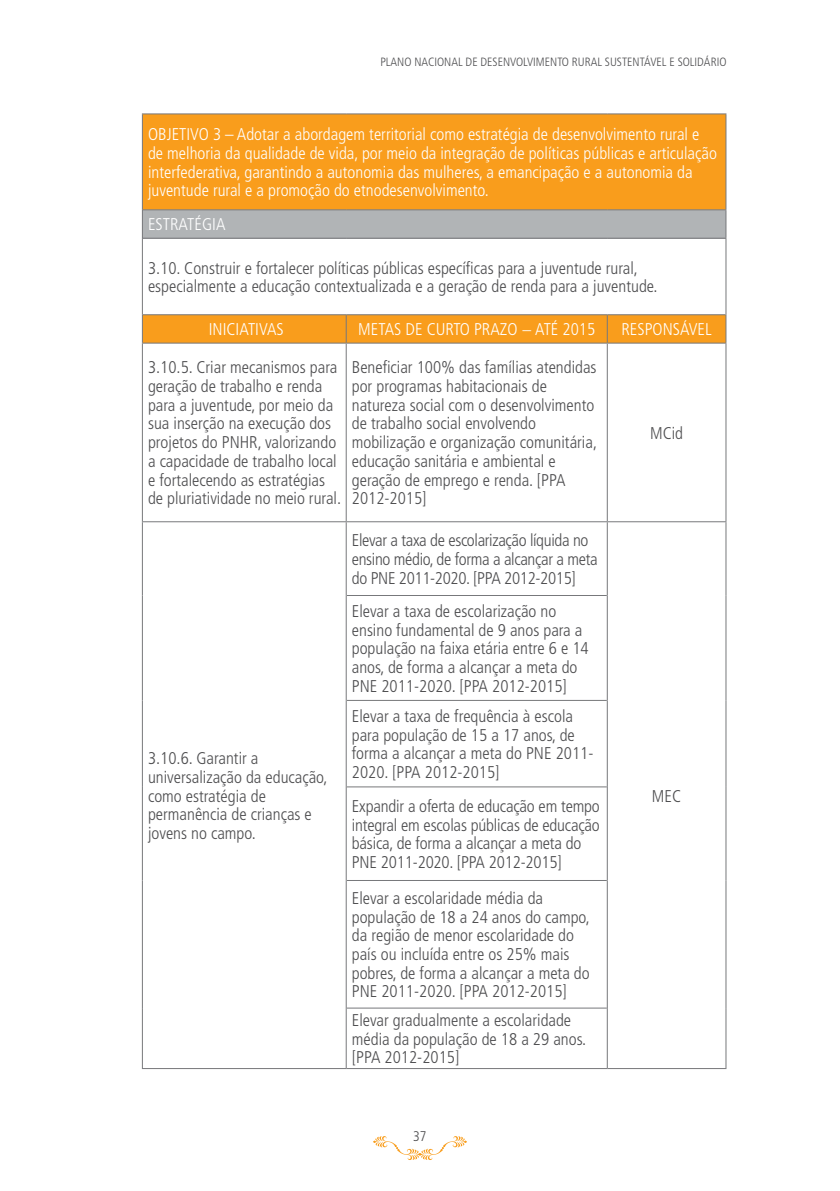
<style>
.page{position:relative;width:840px;height:1191px;background:#fff}
.page>*{position:absolute;margin:0;border:0;box-sizing:border-box;transform-origin:0 0}
.t1{font:300 condensed 17px/18.8px "Frutiger LT Std";color:#4d4d4f}
.t2{font:300 condensed 17px/18.6px "Frutiger LT Std";color:#fff}
.t3{font:300 condensed 17px/18.8px "Frutiger LT Std";letter-spacing:-.02em;color:#4d4d4f}
.t4{font:300 condensed 14px "Frutiger LT Std";color:#4d4d4f}
.t5{font:300 condensed 12px "Frutiger LT Std";color:#4d4d4f}
</style>
<div class="page">
<svg style="left:373px;top:1136px;width:93px;height:24px"></svg>
<svg style="left:143px;top:114px;width:582px;height:228px;fill:#f99d1c"></svg>
<div style="left:142px;top:210px;width:583px;height:28px;background:#b1b4b6"></div>
<svg style="left:142px;top:210px;width:1px;height:28px"></svg>
<hr style="left:143px;top:209px;width:203px;height:1px;background:#77787b">
<hr style="left:346px;top:209px;width:261px;height:1px;background:#77787b">
<hr style="left:607px;top:209px;width:119px;height:1px;background:#77787b">
<svg style="left:725px;top:210px;width:1px;height:28px"></svg>
<hr style="left:143px;top:238px;width:203px;height:1px;background:#77787b">
<hr style="left:346px;top:238px;width:261px;height:1px;background:#77787b">
<hr style="left:607px;top:238px;width:119px;height:1px;background:#77787b">
<hr style="left:142px;top:113px;width:204px;height:1px;background:#77787b">
<hr style="left:142px;top:114px;width:1px;height:96px;background:#77787b">
<hr style="left:346px;top:113px;width:261px;height:1px;background:#77787b">
<hr style="left:607px;top:113px;width:119px;height:1px;background:#77787b">
<hr style="left:725px;top:114px;width:1px;height:95px;background:#77787b">
<hr style="left:142px;top:238px;width:1px;height:77px;background:#77787b">
<hr style="left:725px;top:239px;width:1px;height:76px;background:#77787b">
<svg style="left:142px;top:315px;width:1px;height:27px"></svg>
<svg style="left:725px;top:315px;width:1px;height:27px"></svg>
<hr style="left:142px;top:342px;width:204px;height:1px;background:#77787b">
<hr style="left:142px;top:343px;width:1px;height:178px;background:#77787b">
<hr style="left:346px;top:342px;width:261px;height:1px;background:#77787b">
<hr style="left:607px;top:342px;width:119px;height:1px;background:#77787b">
<hr style="left:725px;top:343px;width:1px;height:178px;background:#77787b">
<hr style="left:142px;top:522px;width:1px;height:73px;background:#77787b">
<hr style="left:725px;top:522px;width:1px;height:73px;background:#77787b">
<hr style="left:142px;top:595px;width:1px;height:105px;background:#77787b">
<hr style="left:725px;top:595px;width:1px;height:105px;background:#77787b">
<hr style="left:142px;top:700px;width:1px;height:87px;background:#77787b">
<hr style="left:725px;top:700px;width:1px;height:87px;background:#77787b">
<hr style="left:142px;top:787px;width:1px;height:93px;background:#77787b">
<hr style="left:725px;top:787px;width:1px;height:93px;background:#77787b">
<hr style="left:142px;top:880px;width:1px;height:128px;background:#77787b">
<hr style="left:725px;top:880px;width:1px;height:128px;background:#77787b">
<hr style="left:142px;top:1008px;width:1px;height:60px;background:#77787b">
<hr style="left:725px;top:1008px;width:1px;height:60px;background:#77787b">
<hr style="left:143px;top:314px;width:203px;height:1px;background:#77787b">
<hr style="left:346px;top:314px;width:261px;height:1px;background:#77787b">
<svg style="left:345px;top:315px;width:1px;height:27px"></svg>
<hr style="left:607px;top:314px;width:118px;height:1px;background:#77787b">
<svg style="left:606px;top:315px;width:1px;height:27px"></svg>
<hr style="left:345px;top:343px;width:1px;height:178px;background:#77787b">
<hr style="left:606px;top:343px;width:1px;height:178px;background:#77787b">
<hr style="left:345px;top:522px;width:1px;height:73px;background:#77787b">
<hr style="left:606px;top:522px;width:1px;height:73px;background:#77787b">
<hr style="left:345px;top:595px;width:1px;height:105px;background:#77787b">
<hr style="left:606px;top:595px;width:1px;height:105px;background:#77787b">
<hr style="left:345px;top:700px;width:1px;height:87px;background:#77787b">
<hr style="left:606px;top:700px;width:1px;height:87px;background:#77787b">
<hr style="left:345px;top:787px;width:1px;height:93px;background:#77787b">
<hr style="left:606px;top:787px;width:1px;height:93px;background:#77787b">
<hr style="left:345px;top:880px;width:1px;height:128px;background:#77787b">
<hr style="left:606px;top:880px;width:1px;height:128px;background:#77787b">
<hr style="left:345px;top:1008px;width:1px;height:60px;background:#77787b">
<hr style="left:606px;top:1008px;width:1px;height:60px;background:#77787b">
<hr style="left:142px;top:521px;width:204px;height:1px;background:#77787b">
<hr style="left:346px;top:521px;width:261px;height:1px;background:#77787b">
<hr style="left:607px;top:521px;width:119px;height:1px;background:#77787b">
<hr style="left:346px;top:595px;width:260px;height:1px;background:#77787b">
<hr style="left:346px;top:700px;width:260px;height:1px;background:#77787b">
<hr style="left:346px;top:786px;width:260px;height:1px;background:#77787b">
<hr style="left:346px;top:880px;width:260px;height:1px;background:#77787b">
<hr style="left:346px;top:1007px;width:260px;height:1px;background:#77787b">
<hr style="left:142px;top:1068px;width:204px;height:1px;background:#77787b">
<hr style="left:346px;top:1068px;width:261px;height:1px;background:#77787b">
<hr style="left:607px;top:1068px;width:119px;height:1px;background:#77787b">
<p class="t5" style="left:380px;top:55px;width:347px">PLANO NACIONAL DE DESENVOLVIMENTO RURAL SUSTENTÁVEL E SOLIDÁRIO</p>
<p class="t2" style="left:148px;top:125px;width:570px">OBJETIVO 3 – Adotar a abordagem territorial como estratégia de desenvolvimento rural e de melhoria da qualidade de vida, por meio da integração de políticas públicas e articulação interfederativa, garantindo a autonomia das mulheres, a emancipação e a autonomia da juventude rural e a promoção do etnodesenvolvimento.</p>
<p class="t2" style="left:148px;top:215px;width:79px">ESTRATÉGIA</p>
<p class="t1" style="left:148px;top:258px;width:510px">3.10. Construir e fortalecer políticas públicas específicas para a juventude rural, especialmente a educação contextualizada e a geração de renda para a juventude.</p>
<p class="t2" style="left:209px;top:320px;width:76px">INICIATIVAS</p>
<p class="t2" style="left:358px;top:320px;width:238px">METAS DE CURTO PRAZO − ATÉ 2015</p>
<p class="t2" style="left:621px;top:320px;width:92px">RESPONSÁVEL</p>
<p class="t1" style="left:148px;top:358px;width:194px">3.10.5. Criar mecanismos para geração de trabalho e renda para a juventude, por meio da sua inserção na execução dos projetos do PNHR, valorizando a capacidade de trabalho local e fortalecendo as estratégias de pluriatividade no meio rural.</p>
<p class="t1" style="left:351px;top:358px;width:246px">Beneficiar 100% das famílias atendidas por programas habitacionais de natureza social com o desenvolvimento de trabalho social envolvendo mobilização e organização comunitária, educação sanitária e ambiental e geração de emprego e renda. [PPA<br>2012-2015]</p>
<p class="t1" style="left:649px;top:424px;width:35px">MCid</p>
<p class="t1" style="left:148px;top:749px;width:181px">3.10.6. Garantir a universalização da educação, como estratégia de permanência de crianças e jovens no campo.</p>
<p class="t3" style="left:351px;top:531px;width:247px">Elevar a taxa de escolarização líquida no ensino médio, de forma a alcançar a meta do PNE 2011-2020. [PPA 2012-2015]</p>
<p class="t1" style="left:351px;top:602px;width:238px">Elevar a taxa de escolarização no ensino fundamental de 9 anos para a população na faixa etária entre 6 e 14 anos, de forma a alcançar a meta do PNE 2011-2020. [PPA 2012-2015]</p>
<p class="t1" style="left:351px;top:707px;width:243px">Elevar a taxa de frequência à escola para população de 15 a 17 anos, de forma a alcançar a meta do PNE 2011-<br>2020. [PPA 2012-2015]</p>
<p class="t1" style="left:351px;top:797px;width:249px">Expandir a oferta de educação em tempo integral em escolas públicas de educação básica, de forma a alcançar a meta do PNE 2011-2020. [PPA 2012-2015]</p>
<p class="t1" style="left:351px;top:889px;width:239px">Elevar a escolaridade média da população de 18 a 24 anos do campo, da região de menor escolaridade do país ou incluída entre os 25% mais pobres, de forma a alcançar a meta do PNE 2011-2020. [PPA 2012-2015]</p>
<p class="t1" style="left:351px;top:1011px;width:236px">Elevar gradualmente a escolaridade média da população de 18 a 29 anos. [PPA 2012-2015]</p>
<p class="t4" style="left:413px;top:1128px;width:15px">37</p>
<p class="t1" style="left:651px;top:786px;width:31px">MEC</p>
</div>
